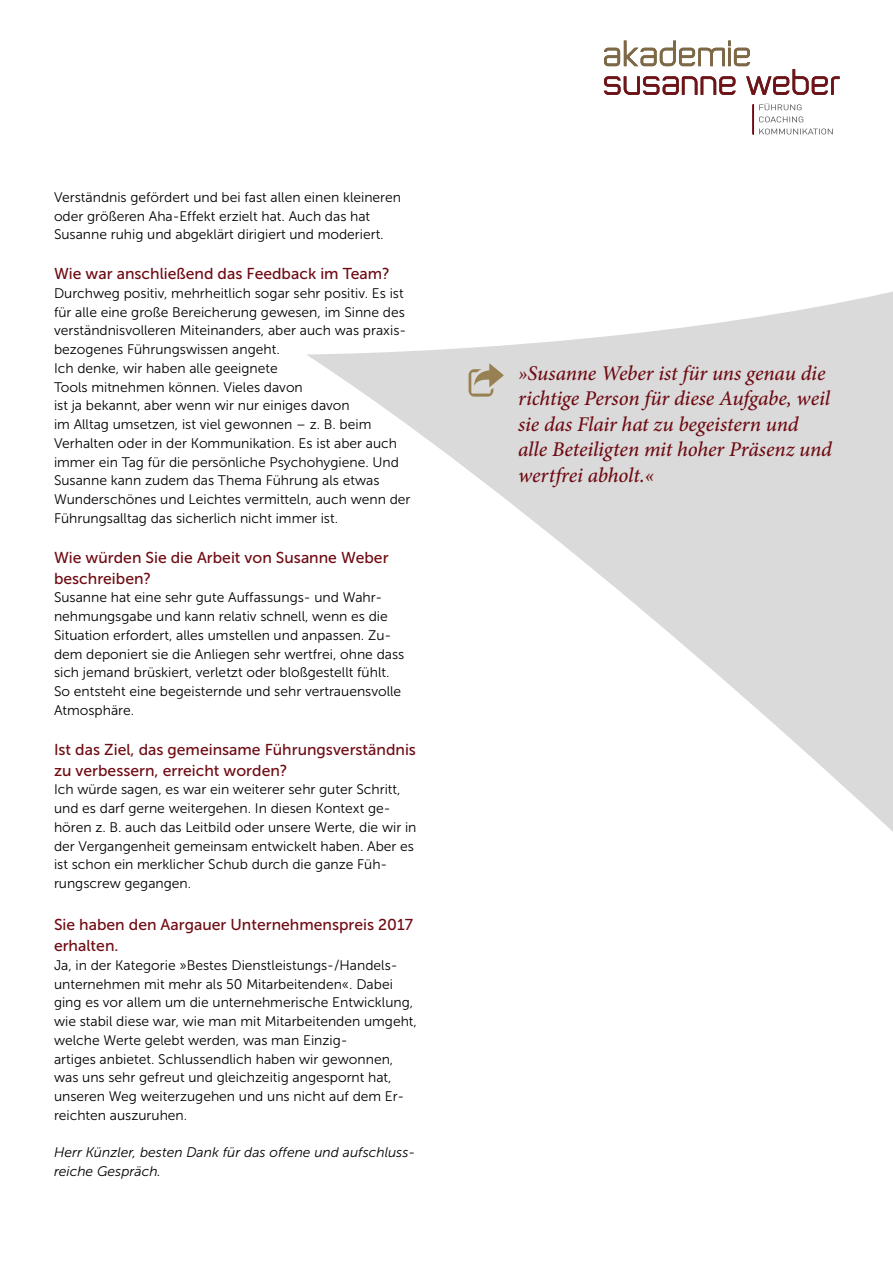
<style>
.page{position:relative;width:893px;height:1263px;background:#fff}
.page>*{position:absolute;margin:0;border:0;box-sizing:border-box;transform-origin:0 0}
.t1{font:italic 500 21px/25.5px "Minion Pro";letter-spacing:-.005em;color:#6e0a12}
.t2{font:15.75px/21px "Museo Sans 500";color:#6e0a12}
.t3{font:13.8px/18.8px "Museo Sans 300";color:#000}
.t4{font:italic 13.8px/18.8px "Museo Sans 300";color:#000}
</style>
<div class="page">
<svg style="left:604px;top:41px;width:235px;height:54px"></svg>
<svg style="left:759px;top:129px;width:74px;height:5px"></svg>
<svg style="left:759px;top:116px;width:44px;height:6px"></svg>
<svg style="left:759px;top:103px;width:43px;height:7px"></svg>
<hr style="left:752px;top:104px;width:2px;height:30px;background:#6e0a12">
<svg style="left:307px;top:291px;width:586px;height:541px"></svg>
<svg style="left:469px;top:363px;width:35px;height:34px"></svg>
<p class="t3" style="left:54px;top:188px;width:348px">Verständnis gefördert und bei fast allen einen kleineren oder größeren Aha-Effekt erzielt hat. Auch das hat<br>Susanne ruhig und abgeklärt dirigiert und moderiert.</p>
<p class="t2" style="left:54px;top:263px;width:337px">Wie war anschließend das Feedback im Team?</p>
<p class="t3" style="left:54px;top:284px;width:358px">Durchweg positiv, mehrheitlich sogar sehr positiv. Es ist für alle eine große Bereicherung gewesen, im Sinne des verständnisvolleren Miteinanders, aber auch was praxis&shy;bezogenes Führungswissen angeht.<br>Ich denke, wir haben alle geeignete<br>Tools mitnehmen können. Vieles davon<br>ist ja bekannt, aber wenn wir nur einiges davon<br>im Alltag umsetzen, ist viel gewonnen – z. B. beim Verhalten oder in der Kommunikation. Es ist aber auch immer ein Tag für die persönliche Psychohygiene. Und Susanne kann zudem das Thema Führung als etwas Wunderschönes und Leichtes vermitteln, auch wenn der Führungsalltag das sicherlich nicht immer ist.</p>
<p class="t2" style="left:54px;top:547px;width:336px">Wie würden Sie die Arbeit von Susanne Weber beschreiben?</p>
<p class="t3" style="left:54px;top:588px;width:352px">Susanne hat eine sehr gute Auffassungs- und Wahr&shy;nehmungsgabe und kann relativ schnell, wenn es die Situation erfordert, alles umstellen und anpassen. Zu&shy;dem deponiert sie die Anliegen sehr wertfrei, ohne dass sich jemand brüskiert, verletzt oder bloßgestellt fühlt.<br>So entsteht eine begeisternde und sehr vertrauensvolle Atmosphäre.</p>
<p class="t2" style="left:54px;top:739px;width:364px">Ist das Ziel, das gemeinsame Führungsverständnis zu verbessern, erreicht worden?</p>
<p class="t3" style="left:54px;top:780px;width:364px">Ich würde sagen, es war ein weiterer sehr guter Schritt, und es darf gerne weitergehen. In diesen Kontext ge&shy;hören z. B. auch das Leitbild oder unsere Werte, die wir in der Vergangenheit gemeinsam entwickelt haben. Aber es ist schon ein merklicher Schub durch die ganze Füh&shy;rungscrew gegangen.</p>
<p class="t2" style="left:54px;top:914px;width:361px">Sie haben den Aargauer Unternehmenspreis 2017 erhalten.</p>
<p class="t3" style="left:54px;top:956px;width:364px">Ja, in der Kategorie »Bestes Dienstleistungs-/Handels&shy;unternehmen mit mehr als 50 Mitarbeitenden«. Dabei ging es vor allem um die unternehmerische Entwicklung, wie stabil diese war, wie man mit Mitarbeitenden umgeht, welche Werte gelebt werden, was man Einzig-<br>artiges anbietet. Schlussendlich haben wir gewonnen, was uns sehr gefreut und gleichzeitig angespornt hat, unseren Weg weiterzugehen und uns nicht auf dem Er&shy;reichten auszuruhen.</p>
<p class="t4" style="left:54px;top:1143px;width:363px">Herr Künzler, besten Dank für das offene und aufschluss&shy;reiche Gespräch.</p>
<h1 class="t1" style="left:518px;top:360px;width:315px">»Susanne Weber ist für uns genau die richtige Person für diese Aufgabe, weil sie das Flair hat zu begeistern und alle Beteiligten mit hoher Präsenz und wertfrei abholt.«</h1>
</div>
